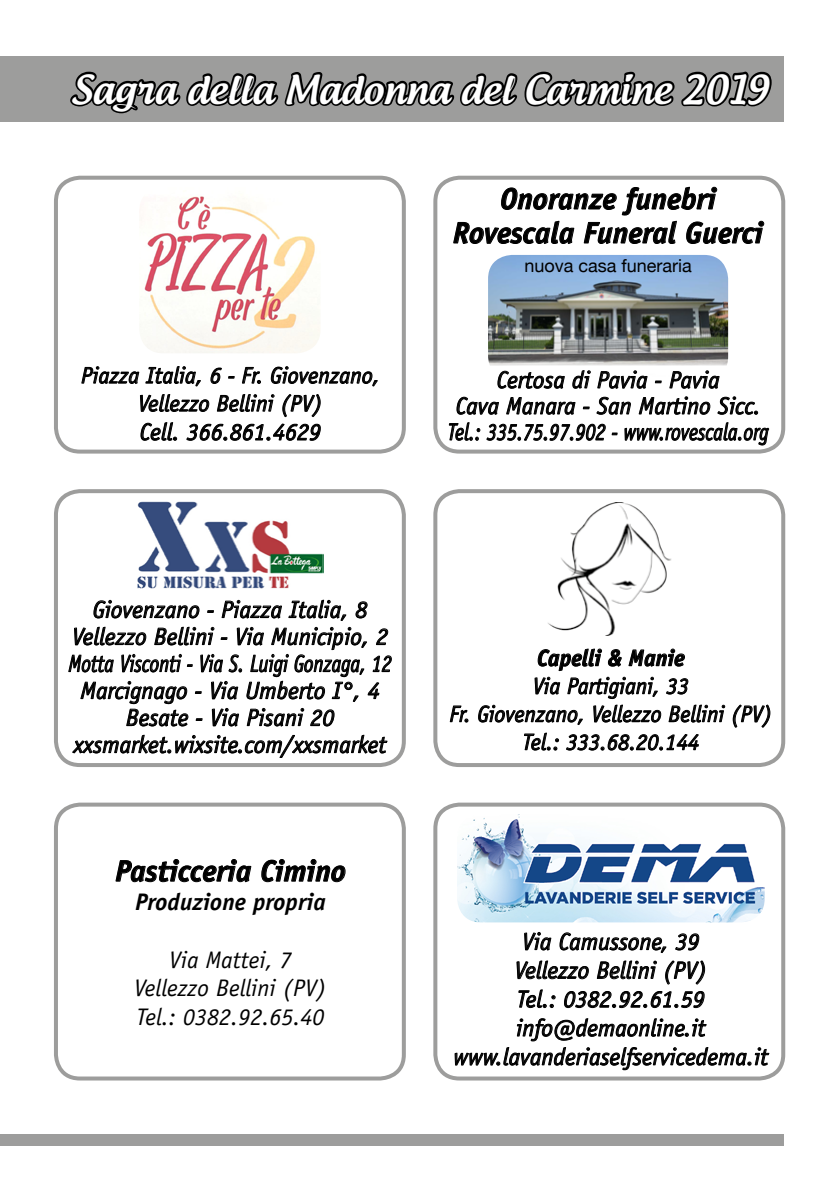
<style>
.page{position:relative;width:840px;height:1191px;background:#fff}
.page>*{position:absolute;margin:0;border:0;box-sizing:border-box;transform-origin:0 0}
.t1{font:500 38px "Androgyne";color:#fff}
.t2{font:italic 700 30px/34px "Officina Sans";color:#000;text-align:center}
.t3{font:italic 24px/28.8px "Officina Sans";color:#000;text-align:center}
.t4{font:italic 700 24px "Officina Sans";color:#000}
.t5{font:italic 23px/28px "Officina Sans";color:#000;text-align:center}
.t6{font:italic 700 23px "Officina Sans";color:#000}
.t7{font:18px "Helvetica Neue";color:#000}
</style>
<div class="page">
<div style="left:0;top:57px;width:782px;height:65px;background:#9d9d9c"></div>
<svg style="left:68px;top:56px;width:705px;height:58px"></svg>
<div style="left:0;top:1134px;width:782px;height:11px;background:#9d9d9c"></div>
<svg style="left:81px;top:366px;width:120px;height:21px"></svg>
<svg style="left:210px;top:367px;width:25px;height:17px"></svg>
<svg style="left:242px;top:366px;width:18px;height:18px"></svg>
<svg style="left:270px;top:366px;width:108px;height:21px"></svg>
<svg style="left:140px;top:394px;width:70px;height:18px"></svg>
<svg style="left:217px;top:394px;width:58px;height:18px"></svg>
<svg style="left:282px;top:394px;width:39px;height:23px"></svg>
<svg style="left:140px;top:422px;width:36px;height:19px"></svg>
<svg style="left:186px;top:423px;width:135px;height:18px"></svg>
<svg style="left:449px;top:705px;width:18px;height:17px"></svg>
<svg style="left:478px;top:648px;width:247px;height:77px"></svg>
<svg style="left:732px;top:704px;width:38px;height:24px"></svg>
<svg style="left:524px;top:732px;width:34px;height:19px"></svg>
<svg style="left:566px;top:734px;width:133px;height:17px"></svg>
<div style="left:54px;top:176px;width:351px;height:277px;border:4px solid #9d9d9c;border-radius:24px"></div>
<div style="left:54px;top:489px;width:351px;height:278px;border:4px solid #9d9d9c;border-radius:24px"></div>
<div style="left:433px;top:489px;width:351px;height:278px;border:4px solid #9d9d9c;border-radius:24px"></div>
<div style="left:433px;top:802px;width:351px;height:278px;border:4px solid #9d9d9c;border-radius:24px"></div>
<svg style="left:68px;top:599px;width:324px;height:128px"></svg>
<svg style="left:72px;top:734px;width:316px;height:24px"></svg>
<svg style="left:524px;top:932px;width:27px;height:19px"></svg>
<svg style="left:559px;top:932px;width:107px;height:21px"></svg>
<svg style="left:675px;top:933px;width:24px;height:18px"></svg>
<svg style="left:516px;top:960px;width:189px;height:48px"></svg>
<svg style="left:454px;top:1018px;width:315px;height:52px"></svg>
<img style="left:457px;top:814px;width:307px;height:108px">
<img style="left:137px;top:501px;width:186px;height:88px">
<div style="left:54px;top:802px;width:351px;height:278px;border:4px solid #9d9d9c;border-radius:24px"></div>
<svg style="left:115px;top:859px;width:137px;height:24px"></svg>
<svg style="left:261px;top:859px;width:85px;height:24px"></svg>
<div style="left:433px;top:176px;width:351px;height:277px;border:4px solid #9d9d9c;border-radius:24px"></div>
<svg style="left:497px;top:380px;width:67px;height:9px"></svg>
<svg style="left:572px;top:380px;width:75px;height:9px"></svg>
<svg style="left:654px;top:380px;width:7px;height:4px"></svg>
<svg style="left:669px;top:380px;width:50px;height:9px"></svg>
<svg style="left:456px;top:396px;width:43px;height:19px"></svg>
<svg style="left:506px;top:397px;width:69px;height:18px"></svg>
<svg style="left:582px;top:396px;width:49px;height:19px"></svg>
<svg style="left:638px;top:396px;width:72px;height:19px"></svg>
<svg style="left:717px;top:396px;width:40px;height:19px"></svg>
<svg style="left:449px;top:422px;width:30px;height:19px"></svg>
<svg style="left:486px;top:423px;width:131px;height:18px"></svg>
<svg style="left:624px;top:422px;width:145px;height:24px"></svg>
<svg style="left:453px;top:186px;width:311px;height:58px"></svg>
<img style="left:488px;top:255px;width:239px;height:125px">
<img style="left:140px;top:196px;width:180px;height:157px">
<img style="left:548px;top:502px;width:124px;height:133px">
<div style="left:616px;top:605px;width:61px;height:30px;background:#fff;border-radius:50%"></div>
<h1 class="t1" style="left:71px;top:65px;width:699px">Sagra della Madonna del Carmine 2019</h1>
<p class="t5" style="left:81px;top:361px;width:300px">Piazza Italia, 6 - Fr. Giovenzano,<br>Vellezzo Bellini (PV)</p>
<p class="t3" style="left:139px;top:417px;width:183px">Cell. 366.861.4629</p>
<p class="t2" style="left:453px;top:182px;width:311px">Onoranze funebri<br>Rovescala Funeral Guerci</p>
<p class="t7" style="left:524px;top:253px;width:169px">nuova casa funeraria</p>
<p class="t3" style="left:447px;top:367px;width:322px;line-height:26px">Certosa di Pavia - Pavia<br>Cava Manara - San Martino Sicc.<br>Tel.: 335.75.97.902 - www.rovescala.org</p>
<p class="t3" style="left:68px;top:596px;width:324px;line-height:27px">Giovenzano - Piazza Italia, 8<br>Vellezzo Bellini - Via Municipio, 2<br>Motta Visconti - Via S. Luigi Gonzaga, 12<br>Marcignago - Via Umberto I°, 4<br>Besate - Via Pisani 20 xxsmarket.wixsite.com/xxsmarket</p>
<p class="t2" style="left:115px;top:854px;width:232px">Pasticceria Cimino</p>
<p class="t4" style="left:135px;top:887px;width:192px">Produzione propria</p>
<p class="t3" style="left:134px;top:945px;width:194px">Via Mattei, 7<br>Vellezzo Bellini (PV)<br>Tel.: 0382.92.65.40</p>
<p class="t6" style="left:537px;top:644px;width:149px">Capelli &amp; Manie</p>
<p class="t5" style="left:449px;top:672px;width:324px">Via Partigiani, 33<br>Fr. Giovenzano, Vellezzo Bellini (PV)<br>Tel.: 333.68.20.144</p>
<p class="t3" style="left:453px;top:927px;width:316px">Via Camussone, 39<br>Vellezzo Bellini (PV)<br>Tel.: 0382.92.61.59 info@demaonline.it www.lavanderiaselfservicedema.it</p>
</div>
